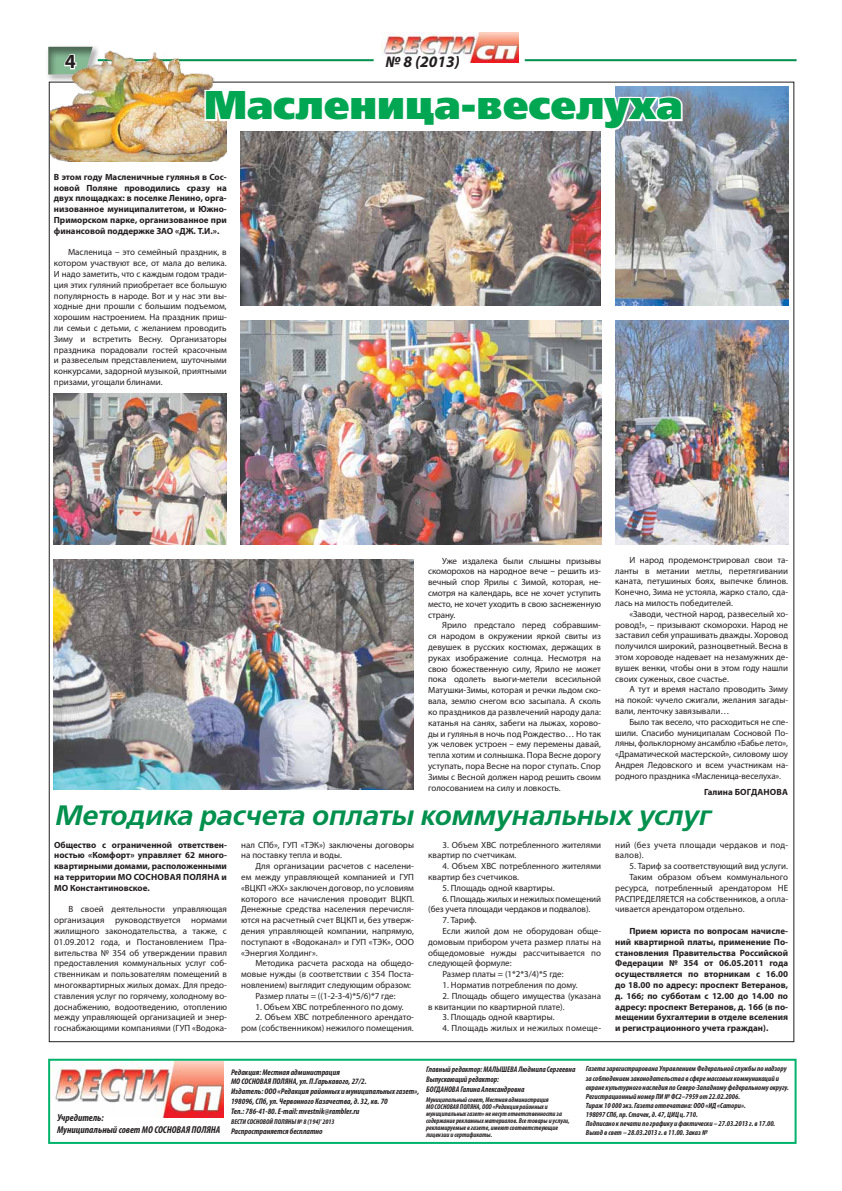
<style>
.page{position:relative;width:842px;height:1191px;background:#fff}
.page>*{position:absolute;margin:0;border:0;box-sizing:border-box;transform-origin:0 0}
.t1{font:40px "Free Set Black C";color:#00a651}
.t2{font:italic 28px "Free Set Demi C";color:#00904d}
.t3{font:700 20px "Myriad Pro";color:#231f20}
.t4{font:italic 700 16px "Myriad Pro";color:#231f20}
.t5{font:italic 700 condensed 10px/12px "Myriad Pro";color:#231f20}
.t6{font:9px/10.8px "Myriad Pro";color:#231f20;text-align:justify}
.t7{font:700 9px/10.8px "Myriad Pro";color:#231f20;text-align:justify}
.t8{font:9px/10.8px "Myriad Pro";letter-spacing:.02em;color:#231f20}
.t9{font:italic 700 condensed 8.2px/9.8px "Myriad Pro";color:#231f20}
.t10{font:italic 700 condensed 7.5px/9px "Myriad Pro";color:#231f20}
.t11{font:italic 700 condensed 7px/7px "Myriad Pro";color:#231f20}
</style>
<div class="page">
<div style="left:48px;top:1058px;width:748px;height:86px;background:#fff;border:2px solid #00b26b"></div>
<img style="left:52px;top:1061px;width:172px;height:56px">
<div style="left:48px;top:47px;width:46px;height:29px;background:#e6e6e6"></div>
<img style="left:382px;top:33px;width:137px;height:30px">
<hr style="left:525px;top:59px;width:271px;height:2px;background:#00904d">
<hr style="left:98px;top:59px;width:276px;height:2px;background:#00904d">
<svg style="left:48px;top:47px;width:3px;height:28px"></svg>
<svg style="left:385px;top:48px;width:75px;height:15px"></svg>
<img style="left:54px;top:394px;width:173px;height:151px">
<img style="left:241px;top:320px;width:360px;height:224px">
<img style="left:615px;top:86px;width:173px;height:220px">
<img style="left:54px;top:559px;width:360px;height:231px">
<img style="left:241px;top:132px;width:360px;height:174px">
<img style="left:615px;top:320px;width:173px;height:224px">
<img style="left:51px;top:46px;width:176px;height:115px">
<svg style="left:203px;top:88px;width:24px;height:41px"></svg>
<svg style="left:475px;top:94px;width:209px;height:38px"></svg>
<h3 class="t3" style="left:65px;top:49px;width:13px">4</h3>
<h3 class="t4" style="left:385px;top:51px;width:76px">№ 8 (2013)</h3>
<h1 class="t1" style="left:204px;top:82px;width:480px">Масленица-веселуха</h1>
<p class="t7" style="left:54px;top:171px;width:174px">В этом году Масленичные гулянья в Сос&shy;новой Поляне проводились сразу на двух площадках: в поселке Ленино, орга&shy;низованное муниципалитетом, и Южно-Приморском парке, организованное при финансовой поддержке ЗАО «ДЖ. Т.И.».</p>
<p class="t6" style="left:54px;top:247px;width:174px;text-indent:14px">Масленица – это семейный праздник, в котором участвуют все, от мала до велика.<br>И надо заметить, что с каждым годом тради&shy;ция этих гуляний приобретает все большую популярность в народе. Вот и у нас эти вы&shy;ходные дни прошли с большим подъемом, хорошим настроением. На праздник приш&shy;ли семьи с детьми, с желанием проводить Зиму и встретить Весну. Организаторы праздника порадовали гостей красочным и развеселым представлением, шуточными конкурсами, задорной музыкой, приятными призами, угощали блинами.</p>
<p class="t6" style="left:428px;top:555px;width:174px;text-indent:14px">Уже издалека были слышны призывы скоморохов на народное вече – решить из&shy;вечный спор Ярилы с Зимой, которая, не&shy;смотря на календарь, все не хочет уступить место, не хочет уходить в свою заснеженную страну.</p>
<p class="t6" style="left:428px;top:620px;width:174px;text-indent:14px">Ярило предстало перед собравшим&shy;ся народом в окружении яркой свиты из девушек в русских костюмах, держащих в руках изображение солнца. Несмотря на свою божественную силу, Ярило не может пока одолеть вьюги-метели всесильной Матушки-Зимы, которая и речки льдом ско&shy;вала, землю снегом всю засыпала. А сколь ко праздников да развлечений народу дала: катанья на санях, забеги на лыжах, хорово&shy;ды и гулянья в ночь под Рождество… Но так уж человек устроен – ему перемены давай, тепла хотим и солнышка. Пора Весне дорогу уступать, пора Весне на порог ступать. Спор Зимы с Весной должен народ решить своим голосованием на силу и ловкость.</p>
<p class="t6" style="left:615px;top:554px;width:174px;text-indent:14px">И народ продемонстрировал свои та&shy;ланты в метании метлы, перетягивании каната, петушиных боях, выпечке блинов.<br>Конечно, Зима не устояла, жарко стало, сда&shy;лась на милость победителей.</p>
<p class="t6" style="left:615px;top:608px;width:174px;text-indent:14px">«Заводи, честной народ, развеселый хо&shy;ровод!», – призывают скоморохи. Народ не заставил себя упрашивать дважды. Хоровод получился широкий, разноцветный. Весна в этом хороводе надевает на незамужних де&shy;вушек венки, чтобы они в этом году нашли своих суженых, свое счастье.</p>
<p class="t6" style="left:615px;top:684px;width:174px;text-indent:14px">А тут и время настало проводить Зиму на покой: чучело сжигали, желания загады&shy;вали, ленточку завязывали…</p>
<p class="t6" style="left:615px;top:716px;width:174px;text-indent:14px">Было так весело, что расходиться не спе&shy;шили. Спасибо муниципалам Сосновой По&shy;ляны, фольклорному ансамблю «Бабье лето», «Драматической мастерской», силовому шоу Андрея Ледовского и всем участникам на&shy;родного праздника «Масленица-веселуха».</p>
<p class="t7" style="left:704px;top:786px;width:44px">Галина Богданова</p>
<h2 class="t2" style="left:54px;top:799px;width:657px">Методика расчета оплаты коммунальных услуг</h2>
<p class="t7" style="left:54px;top:839px;width:174px">Общество с ограниченной ответствен&shy;ностью «Комфорт» управляет 62 много&shy;квартирными домами, расположенными на территории МО Сосновая</p>
<p class="t7" style="left:183px;top:871px;width:14px">Поляна</p>
<p class="t7" style="left:222px;top:871px;width:7px">и</p>
<p class="t7" style="left:54px;top:882px;width:97px">МО Константиновское.</p>
<p class="t6" style="left:54px;top:904px;width:174px;text-indent:14px">В своей деятельности управляющая организация руководствуется нормами жилищного законодательства, а также, с 01.09.2012 года, и Постановлением Пра&shy;вительства № 354 об утверждении правил предоставления коммунальных услуг соб&shy;ственникам и пользователям помещений в многоквартирных жилых домах. Для предо&shy;ставления услуг по горячему, холодному во&shy;доснабжению, водоотведению, отоплению между управляющей организацией и энер&shy;госнабжающими компаниями (ГУП «Водока-</p>
<p class="t6" style="left:241px;top:839px;width:174px">нал СПб», ГУП «ТЭК») заключены договоры на поставку тепла и воды.</p>
<p class="t6" style="left:241px;top:860px;width:174px;text-indent:14px">Для организации расчетов с населени&shy;ем между управляющей компанией и ГУП «ВЦКП «ЖХ» заключен договор, по условиям которого все начисления проводит ВЦКП.<br>Денежные средства населения перечисля&shy;ются на расчетный счет ВЦКП и, без утверж&shy;дения управляющей компании, напрямую, поступают в «Водоканал» и ГУП «ТЭК», ООО «Энергия Холдинг».</p>
<p class="t6" style="left:255px;top:958px;width:160px">Методика расчета расхода на общедо-</p>
<p class="t6" style="left:241px;top:968px;width:174px">мовые нужды (в соответствии с 354 Поста-</p>
<p class="t6" style="left:241px;top:979px;width:171px">новлением) выглядит следующим образом:</p>
<p class="t6" style="left:255px;top:990px;width:142px">Размер платы = ((1-2-3-4)*5/6)*7 где:</p>
<p class="t6" style="left:255px;top:1001px;width:150px">1. Объем ХВС потребленного по дому.</p>
<p class="t6" style="left:241px;top:1012px;width:174px;text-align:right">2. Объем ХВС потребленного арендато&shy;ром (собственником) нежилого помещения.</p>
<p class="t6" style="left:428px;top:839px;width:174px;text-indent:14px">3. Объем ХВС потребленного жителями квартир по счетчикам.</p>
<p class="t6" style="left:428px;top:860px;width:174px;text-indent:14px">4. Объем ХВС потребленного жителями квартир без счетчиков.</p>
<p class="t6" style="left:442px;top:882px;width:114px">5. Площадь одной квартиры.</p>
<p class="t6" style="left:428px;top:893px;width:174px;text-indent:14px">6. Площадь жилых и нежилых помещений (без учета площади чердаков и подвалов).</p>
<p class="t6" style="left:442px;top:914px;width:36px">7. Тариф.</p>
<p class="t6" style="left:442px;top:925px;width:160px">Если жилой дом не оборудован обще-</p>
<p class="t6" style="left:428px;top:936px;width:174px">домовым прибором учета размер платы на</p>
<p class="t6" style="left:428px;top:947px;width:174px">общедомовые нужды рассчитывается по</p>
<p class="t6" style="left:428px;top:958px;width:85px">следующей формуле:</p>
<p class="t6" style="left:442px;top:968px;width:123px">Размер платы = (1*2*3/4)*5 где:</p>
<p class="t6" style="left:442px;top:979px;width:137px">1. Норматив потребления по дому.</p>
<p class="t6" style="left:428px;top:990px;width:174px;text-indent:14px">2. Площадь общего имущества (указана в квитанции по квартирной плате).</p>
<p class="t6" style="left:442px;top:1012px;width:114px">3. Площадь одной квартиры.</p>
<p class="t8" style="left:442px;top:1022px;width:160px">4. Площадь жилых и нежилых помеще-</p>
<p class="t8" style="left:615px;top:839px;width:174px">ний (без учета площади чердаков и под&shy;валов).</p>
<p class="t6" style="left:629px;top:860px;width:160px">5. Тариф за соответствующий вид услуги.</p>
<p class="t6" style="left:629px;top:871px;width:160px">Таким образом объем коммунального</p>
<p class="t6" style="left:615px;top:882px;width:174px">ресурса, потребленный арендатором НЕ</p>
<p class="t6" style="left:615px;top:893px;width:174px">РАСПРЕДЕЛЯЕТСЯ на собственников, а опла-</p>
<p class="t6" style="left:615px;top:904px;width:131px">чивается арендатором отдельно.</p>
<p class="t7" style="left:615px;top:925px;width:174px;text-indent:14px">Прием юриста по вопросам начисле&shy;ний квартирной платы, применение По&shy;становления Правительства Российской Федерации № 354 от 06.05.2011 года осуществляется по вторникам с 16.00 до 18.00 по адресу: проспект Ветеранов, д. 166; по субботам с 12.00 до 14.00 по адресу: проспект Ветеранов, д. 166 (в по&shy;мещении бухгалтерии в отделе вселения и регистрационного учета граждан).</p>
<p class="t5" style="left:57px;top:1111px;width:165px">Учредитель:<br>Муниципальный совет МО СОСНОВАЯ ПОЛЯНА</p>
<p class="t9" style="left:426px;top:1064px;width:151px">Главный редактор: МАЛЫШЕВА Людмила Сергеевна<br>Выпускающий редактор:<br>БОГДАНОВА Галина Александровна</p>
<p class="t11" style="left:426px;top:1095px;width:145px">Муниципальный совет, Местная администрация<br>МО СОСНОВАЯ ПОЛЯНА, ООО «Редакция районных и муниципальных газет» не несут ответственности за содержание рекламных материалов. Все товары и услуги, рекламируемые в газете, имеют соответствующие лицензии и сертификаты.</p>
<p class="t9" style="left:231px;top:1066px;width:190px">Редакция: Местная администрация<br>МО СОСНОВАЯ ПОЛЯНА, ул. П.Гарькавого, 27/2.<br>Издатель: ООО «Редакция районных и муниципальных газет», 198096, СПб, ул. Червонного Казачества, д. 32, кв. 70<br>Тел.: 786-41-80. E-mail: mvestnik@rambler.ru</p>
<p class="t11" style="left:231px;top:1117px;width:105px">ВЕСТИ СОСНОВОЙ ПОЛЯНЫ № 8 (194)' 2013</p>
<p class="t9" style="left:231px;top:1125px;width:93px">Распространяется бесплатно</p>
<p class="t10" style="left:586px;top:1064px;width:205px">Газета зарегистрирована Управлением Федеральной службы по надзору за соблюдением законодательства в сфере массовых коммуникаций и охране культурного наследия по Северо-Западному федеральному округу.<br>Регистрационный номер ПИ № ФС2–7959 от 22.02.2006.<br>Тираж 10 000 экз. Газета отпечатана: ООО «ИД «Сатори».<br>198097 СПб, пр. Стачек, д. 47, ЦИЦ ц. 710.<br>Подписано к печати по графику и фактически – 27.03.2013 г. в 17.00.<br>Выход в свет – 28.03.2013 г. в 11.00. Заказ №</p>
</div>
